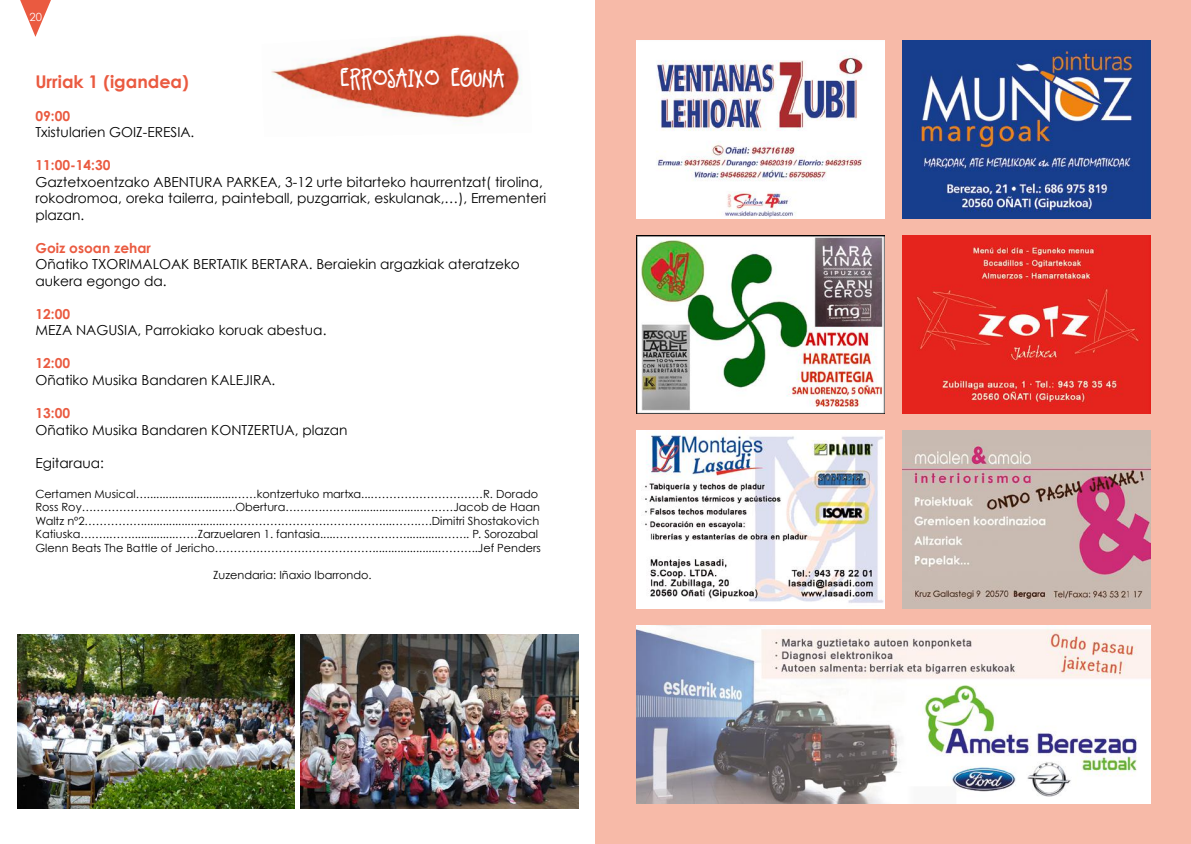
<style>
.page{position:relative;width:1191px;height:844px;background:#fff}
.page>*{position:absolute;margin:0;border:0;box-sizing:border-box;transform-origin:0 0}
.t1{font:23.75px "A Little Pot";color:#fefdfe}
.t2{font:700 17.5px "Century Gothic";color:#ea5a40}
.t3{font:13.75px/16.5px "Century Gothic";color:#000}
.t4{font:700 13.75px "Century Gothic";color:#ea5a40}
.t5{font:11.25px/13.5px "Century Gothic";color:#000}
.t6{font:11.25px "Century Gothic";color:#fefdfe}
</style>
<div class="page">
<img style="left:271px;top:34px;width:251px;height:88px">
<div style="left:596px;top:0;width:595px;height:843px;background:#f7baa8"></div>
<img style="left:636px;top:41px;width:248px;height:177px">
<img style="left:636px;top:236px;width:248px;height:177px">
<img style="left:636px;top:625px;width:514px;height:178px">
<img style="left:902px;top:41px;width:248px;height:177px">
<img style="left:902px;top:236px;width:248px;height:177px">
<img style="left:902px;top:431px;width:248px;height:177px">
<img style="left:636px;top:431px;width:248px;height:177px">
<svg style="left:20px;top:0;width:31px;height:37px"></svg>
<img style="left:17px;top:634px;width:278px;height:174px">
<img style="left:301px;top:634px;width:277px;height:174px">
<p class="t6" style="left:30px;top:10px;width:14px">20</p>
<h2 class="t2" style="left:35px;top:70px;width:155px">Urriak 1 (igandea)</h2>
<h1 class="t1" style="left:341px;top:66px;width:165px">ERROSAIXO EGUNA</h1>
<p class="t4" style="left:35px;top:107px;width:36px">09:00</p>
<p class="t3" style="left:35px;top:124px;width:160px">Txistularien GOIZ-ERESIA.</p>
<p class="t4" style="left:35px;top:157px;width:77px">11:00-14:30</p>
<p class="t3" style="left:35px;top:173px;width:512px">Gaztetxoentzako ABENTURA PARKEA, 3-12 urte bitarteko haurrentzat( tirolina, rokodromoa, oreka tailerra, painteball, puzgarriak, eskulanak,…), Errementeri plazan.</p>
<p class="t4" style="left:35px;top:239px;width:117px">Goiz osoan zehar</p>
<p class="t3" style="left:35px;top:256px;width:486px">Oñatiko TXORIMALOAK BERTATIK BERTARA. Beraiekin argazkiak ateratzeko aukera egongo da.</p>
<p class="t4" style="left:35px;top:305px;width:36px">12:00</p>
<p class="t3" style="left:35px;top:322px;width:292px">MEZA NAGUSIA, Parrokiako koruak abestua.</p>
<p class="t4" style="left:35px;top:355px;width:36px">12:00</p>
<p class="t3" style="left:35px;top:371px;width:241px">Oñatiko Musika Bandaren KALEJIRA.</p>
<p class="t4" style="left:35px;top:404px;width:36px">13:00</p>
<p class="t3" style="left:35px;top:421px;width:314px">Oñatiko Musika Bandaren KONTZERTUA, plazan</p>
<p class="t3" style="left:35px;top:454px;width:70px">Egitaraua:</p>
<p class="t5" style="left:35px;top:486px;width:507px">Certamen Musical…............................……kontzertuko martxa...…………………………R. Dorado Ross Roy……………………………....…..Obertura…….….…….......................………Jacob de Haan Waltz nº2……………...........................……………………………………...…….….Dimitri Shostakovich Katiuska……..……..............……Zarzuelaren 1. fantasia.....………………............…….. P. Sorozabal Glenn Beats The Battle of Jericho…………………………………….....................………..Jef Penders</p>
<p class="t5" style="left:213px;top:567px;width:160px">Zuzendaria: Iñaxio Ibarrondo.</p>
</div>
